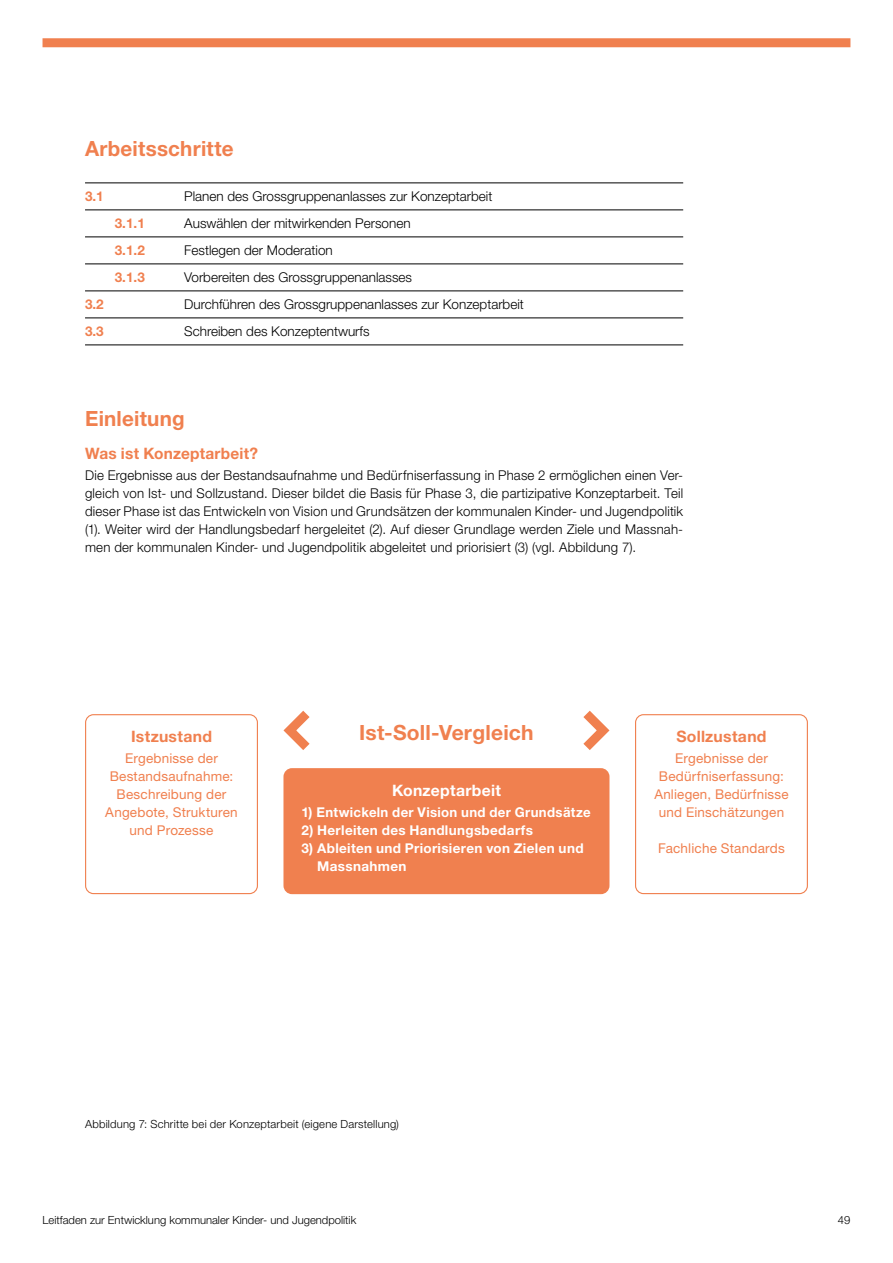
<style>
.page{position:relative;width:893px;height:1263px;background:#fff}
.page>*{position:absolute;margin:0;border:0;box-sizing:border-box;transform-origin:0 0}
.t1{font:700 21px "Helvetica Neue LT Std";letter-spacing:.01em;color:#f0804f}
.t2{font:700 15.75px "Helvetica Neue LT Std";letter-spacing:.015em;color:#f0804f}
.t3{font:700 15.75px "Helvetica Neue LT Std";letter-spacing:.015em;color:#fff}
.t4{font:300 13.5px/18px "Helvetica Neue LT Std";color:#000;text-align:justify}
.t5{font:13.5px/18px "Helvetica Neue LT Std";letter-spacing:.015em;color:#f0804f;text-align:center}
.t6{font:700 13.5px/18px "Helvetica Neue LT Std";letter-spacing:.025em;color:#fff}
.t7{font:700 13.5px "Helvetica Neue LT Std";color:#f0804f}
.t8{font:300 11.25px "Helvetica Neue LT Std";color:#000}
</style>
<div class="page">
<div style="left:43px;top:38px;width:807px;height:9px;background:#f0804f"></div>
<hr style="left:85px;top:183px;width:598px;height:1px;background:#000">
<hr style="left:85px;top:210px;width:598px;height:1px;background:#000">
<hr style="left:85px;top:237px;width:598px;height:1px;background:#000">
<hr style="left:85px;top:264px;width:598px;height:1px;background:#000">
<hr style="left:85px;top:291px;width:598px;height:1px;background:#000">
<hr style="left:85px;top:318px;width:598px;height:1px;background:#000">
<hr style="left:85px;top:345px;width:598px;height:1px;background:#000">
<div style="left:635px;top:714px;width:173px;height:180px;border:1px solid #f0804f;border-radius:8px"></div>
<div style="left:85px;top:714px;width:173px;height:180px;border:1px solid #f0804f;border-radius:8px"></div>
<div style="left:283px;top:768px;width:326px;height:126px;background:#f0804f;border-radius:9px"></div>
<svg style="left:583px;top:710px;width:27px;height:40px"></svg>
<svg style="left:283px;top:710px;width:27px;height:40px"></svg>
<h1 class="t1" style="left:85px;top:136px;width:150px">Arbeitsschritte</h1>
<p class="t7" style="left:85px;top:188px;width:20px">3.1</p>
<p class="t4" style="left:184px;top:187px;width:310px">Planen des Grossgruppenanlasses zur Konzeptarbeit</p>
<p class="t7" style="left:115px;top:215px;width:32px">3.1.1</p>
<p class="t4" style="left:184px;top:214px;width:228px">Auswählen der mitwirkenden Personen</p>
<p class="t7" style="left:115px;top:242px;width:32px">3.1.2</p>
<p class="t4" style="left:184px;top:241px;width:150px">Festlegen der Moderation</p>
<p class="t7" style="left:115px;top:269px;width:32px">3.1.3</p>
<p class="t4" style="left:184px;top:268px;width:229px">Vorbereiten des Grossgruppenanlasses</p>
<p class="t7" style="left:85px;top:296px;width:20px">3.2</p>
<p class="t4" style="left:184px;top:295px;width:341px">Durchführen des Grossgruppenanlasses zur Konzeptarbeit</p>
<p class="t7" style="left:85px;top:323px;width:20px">3.3</p>
<p class="t4" style="left:184px;top:322px;width:187px">Schreiben des Konzeptentwurfs</p>
<h1 class="t1" style="left:85px;top:406px;width:101px">Einleitung</h1>
<p class="t2" style="left:85px;top:444px;width:174px">Was ist Konzeptarbeit?</p>
<p class="t4" style="left:85px;top:466px;width:600px">Die Ergebnisse aus der Bestandsaufnahme und Bedürfniserfassung in Phase 2 ermöglichen einen Ver&shy;gleich von Ist- und Sollzustand. Dieser bildet die Basis für Phase 3, die partizipative Konzeptarbeit. Teil dieser Phase ist das Entwickeln von Vision und Grundsätzen der kommunalen Kinder- und Jugendpolitik (1). Weiter wird der Handlungsbedarf hergeleitet (2). Auf dieser Grundlage werden Ziele und Massnah&shy;men der kommunalen Kinder- und Jugendpolitik abgeleitet und priorisiert (3) (vgl. Abbildung 7).</p>
<p class="t2" style="left:131px;top:726px;width:82px">Istzustand</p>
<p class="t5" style="left:105px;top:748px;width:134px">Ergebnisse der<br>Bestandsaufnahme:<br>Beschreibung der<br>Angebote, Strukturen und Prozesse</p>
<h1 class="t1" style="left:359px;top:719px;width:176px">Ist-Soll-Vergleich</h1>
<p class="t3" style="left:392px;top:780px;width:110px">Konzeptarbeit</p>
<p class="t6" style="left:301px;top:803px;width:291px">1) Entwickeln der Vision und der Grundsätze</p>
<p class="t6" style="left:301px;top:821px;width:233px">2) Herleiten des Handlungsbedarfs</p>
<p class="t6" style="left:317px;top:839px;width:268px;text-indent:-16px">3) Ableiten und Priorisieren von Zielen und<br>Massnahmen</p>
<p class="t2" style="left:676px;top:726px;width:92px">Sollzustand</p>
<p class="t5" style="left:654px;top:748px;width:136px">Ergebnisse der<br>Bedürfniserfassung:<br>Anliegen, Bedürfnisse und Einschätzungen</p>
<p class="t5" style="left:658px;top:838px;width:128px">Fachliche Standards</p>
<p class="t8" style="left:85px;top:1117px;width:315px">Abbildung 7: Schritte bei der Konzeptarbeit (eigene Darstellung)</p>
<p class="t8" style="left:43px;top:1213px;width:315px">Leitfaden zur Entwicklung kommunaler Kinder- und Jugendpolitik</p>
<p class="t8" style="left:838px;top:1213px;width:14px">49</p>
</div>
